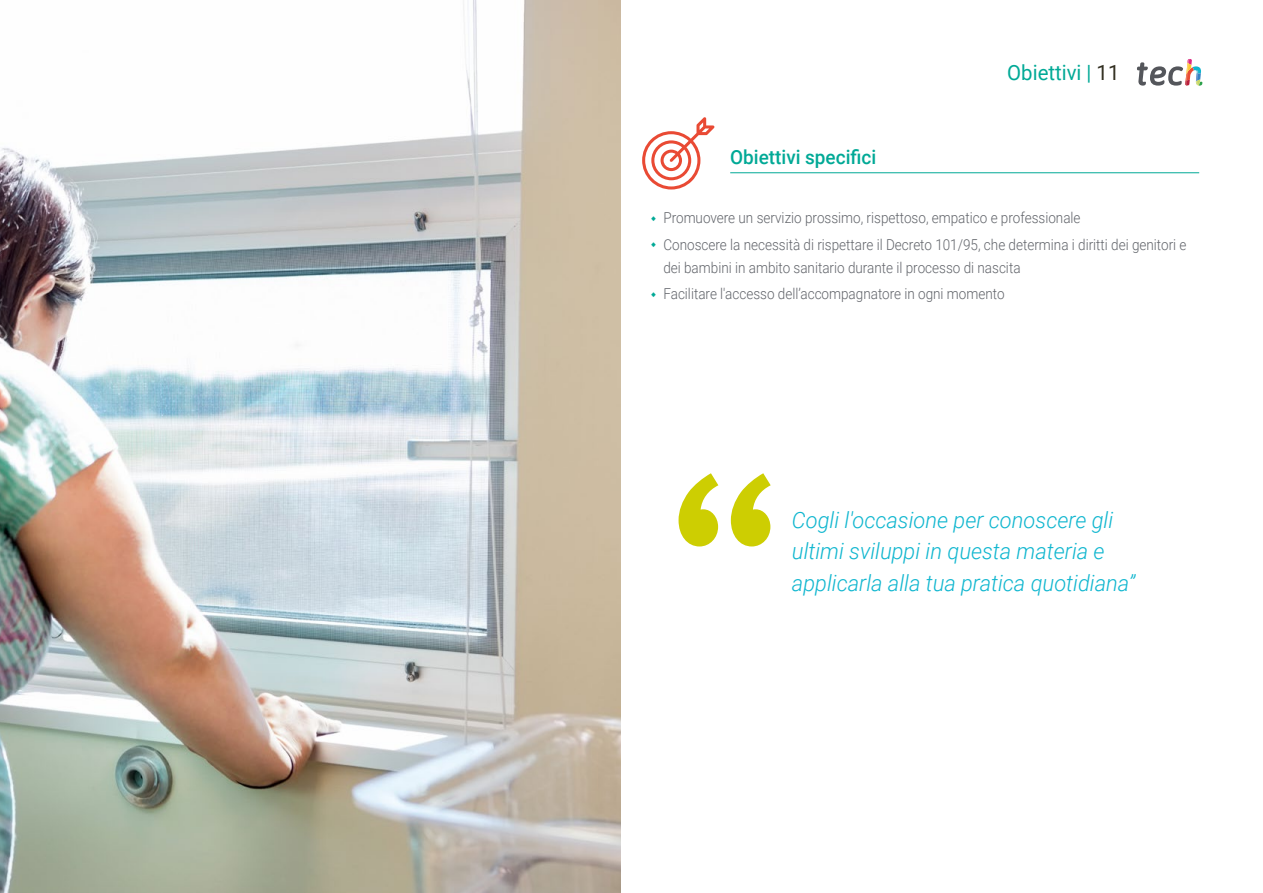
<style>
.page{position:relative;width:1263px;height:893px;background:#fff}
.page>*{position:absolute;margin:0;border:0;box-sizing:border-box;transform-origin:0 0}
.t1{font:italic 300 22.5px/31.5px "Roboto";color:#0fb6cf}
.t2{font:21px "Roboto";color:#00a996}
.t3{font:500 19.5px "Roboto";color:#00a996}
.t4{font:300 15px/26.7px "Roboto";color:#61646a;scale:.9 1}
.s1{color:#312e20}
</style>
<div class="page">
<hr style="left:730px;top:172px;width:469px;height:1px;background:#00a996">
<svg style="left:642px;top:117px;width:72px;height:73px"></svg>
<img style="left:0;top:0;width:621px;height:893px">
<svg style="left:678px;top:473px;width:93px;height:73px"></svg>
<svg style="left:1137px;top:59px;width:65px;height:27px"></svg>
<h3 class="t3" style="left:730px;top:144px;width:147px">Obiettivi specifici</h3>
<h2 class="t2" style="left:1007px;top:57px;width:114px">Obiettivi | <span class="s1">11</span></h2>
<p class="t4" style="left:663px;top:204px;width:583px">Promuovere un servizio prossimo, rispettoso, empatico e professionale<br>Conoscere la necessità di rispettare il Decreto 101/95, che determina i diritti dei genitori e</p>
<p class="t4" style="left:663px;top:253px;width:398px">dei bambini in ambito sanitario durante il processo di nascita<br>Facilitare l'accesso dell’accompagnatore in ogni momento</p>
<h1 class="t1" style="left:792px;top:503px;width:345px">Cogli l'occasione per conoscere gli ultimi sviluppi in questa materia e applicarla alla tua pratica quotidiana”</h1>
</div>
